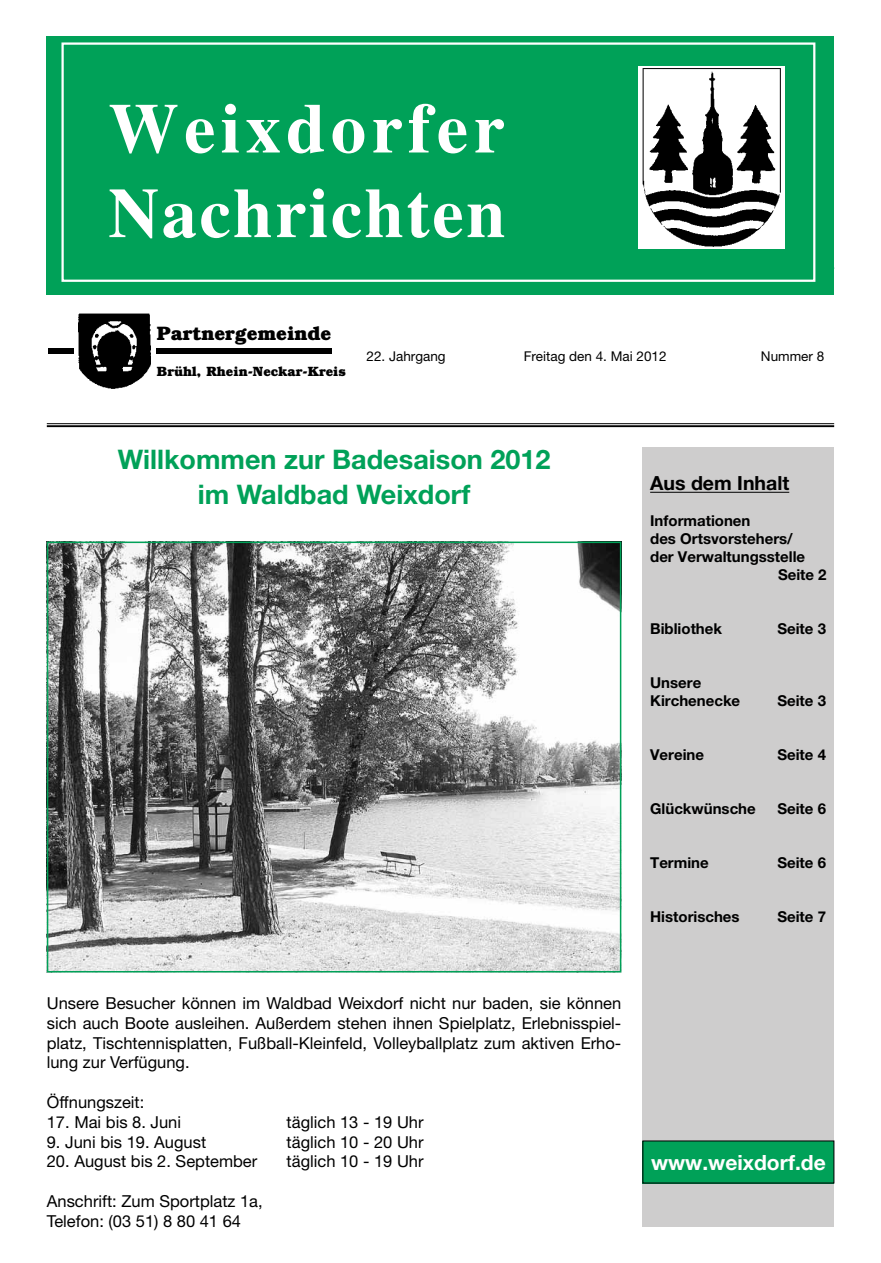
<style>
.page{position:relative;width:881px;height:1263px;background:#fff}
.page>*{position:absolute;margin:0;border:0;box-sizing:border-box;transform-origin:0 0}
.t1{font:700 70.5px/84.6px "Times LT";letter-spacing:.035em;color:#fff}
.t2{font:700 27px/34.5px "Helvetica Neue LT";color:#00a158;text-align:center}
.t3{font:700 21px "Helvetica Neue LT";color:#fff}
.t4{font:700 19.5px "Bookman";color:#000}
.t5{font:700 19.5px "Helvetica Neue LT";color:#000}
.t6{font:16.5px/19.8px "Helvetica Neue LT";color:#000;text-align:justify}
.t7{font:700 15px/18px "Helvetica Neue LT";color:#000}
.t8{font:13.5px "Helvetica Neue LT";color:#000}
.t9{font:700 13.5px "Bookman";color:#000}
</style>
<div class="page">
<hr style="left:47px;top:423px;width:786px;height:1px;background:#000">
<hr style="left:47px;top:425px;width:786px;height:2px;background:#000">
<div style="left:47px;top:36px;width:786px;height:259px;background:#00a158"></div>
<div style="left:61px;top:42px;width:754px;height:240px;background:#00a158;border:2px solid #fff"></div>
<img style="left:78px;top:314px;width:72px;height:75px">
<div style="left:49px;top:348px;width:25px;height:5px;background:#000"></div>
<div style="left:156px;top:348px;width:175px;height:5px;background:#000"></div>
<img style="left:639px;top:66px;width:144px;height:183px">
<img style="left:50px;top:545px;width:568px;height:424px">
<div style="left:47px;top:542px;width:574px;height:430px;border:2px solid #00a158"></div>
<div style="left:642px;top:447px;width:191px;height:780px;background:#cecdcd"></div>
<hr style="left:650px;top:492px;width:139px;height:1px;background:#000">
<div style="left:642px;top:1141px;width:191px;height:42px;background:#00a158"></div>
<h1 class="t1" style="left:108px;top:85px;width:398px">Weixdorfer<br>Nachrichten</h1>
<p class="t4" style="left:157px;top:321px;width:176px">Partnergemeinde</p>
<p class="t9" style="left:157px;top:363px;width:191px">Brühl, Rhein-Neckar-Kreis</p>
<p class="t8" style="left:366px;top:348px;width:81px">22. Jahrgang</p>
<p class="t8" style="left:523px;top:348px;width:144px">Freitag den 4. Mai 2012</p>
<p class="t8" style="left:760px;top:348px;width:65px">Nummer 8</p>
<h2 class="t2" style="left:118px;top:442px;width:434px">Willkommen zur Badesaison 2012 im Waldbad Weixdorf</h2>
<p class="t5" style="left:650px;top:471px;width:140px">Aus dem Inhalt</p>
<p class="t7" style="left:650px;top:512px;width:102px">Informationen</p>
<p class="t7" style="left:650px;top:530px;width:144px">des Ortsvorstehers/</p>
<p class="t7" style="left:650px;top:548px;width:156px">der Verwaltungsstelle</p>
<p class="t7" style="left:777px;top:566px;width:50px">Seite 2</p>
<p class="t7" style="left:650px;top:620px;width:73px">Bibliothek</p>
<p class="t7" style="left:777px;top:620px;width:50px">Seite 3</p>
<p class="t7" style="left:650px;top:674px;width:91px">Unsere<br>Kirchenecke</p>
<p class="t7" style="left:777px;top:692px;width:50px">Seite 3</p>
<p class="t7" style="left:650px;top:746px;width:55px">Vereine</p>
<p class="t7" style="left:777px;top:746px;width:50px">Seite 4</p>
<p class="t7" style="left:650px;top:800px;width:107px">Glückwünsche</p>
<p class="t7" style="left:777px;top:800px;width:50px">Seite 6</p>
<p class="t7" style="left:650px;top:854px;width:60px">Termine</p>
<p class="t7" style="left:777px;top:854px;width:50px">Seite 6</p>
<p class="t7" style="left:650px;top:908px;width:91px">Historisches</p>
<p class="t7" style="left:777px;top:908px;width:50px">Seite 7</p>
<p class="t6" style="left:47px;top:993px;width:576px">Unsere Besucher können im Waldbad Weixdorf nicht nur baden, sie können sich auch Boote ausleihen. Außerdem stehen ihnen Spielplatz, Erlebnisspiel&shy;platz, Tischtennisplatten, Fußball-Kleinfeld, Volleyballplatz zum aktiven Erho&shy;lung zur Verfügung.</p>
<p class="t6" style="left:47px;top:1092px;width:99px">Öffnungszeit:</p>
<p class="t6" style="left:47px;top:1112px;width:136px">17. Mai bis 8. Juni</p>
<p class="t6" style="left:286px;top:1112px;width:138px">täglich 13 - 19 Uhr</p>
<p class="t6" style="left:47px;top:1132px;width:161px">9. Juni bis 19. August</p>
<p class="t6" style="left:286px;top:1132px;width:138px">täglich 10 - 20 Uhr</p>
<p class="t6" style="left:47px;top:1151px;width:212px">20. August bis 2. September</p>
<p class="t6" style="left:286px;top:1151px;width:138px">täglich 10 - 19 Uhr</p>
<p class="t6" style="left:47px;top:1191px;width:217px">Anschrift: Zum Sportplatz 1a,<br>Telefon: (03 51) 8 80 41 64</p>
<p class="t3" style="left:650px;top:1150px;width:176px">www.weixdorf.de</p>
</div>
